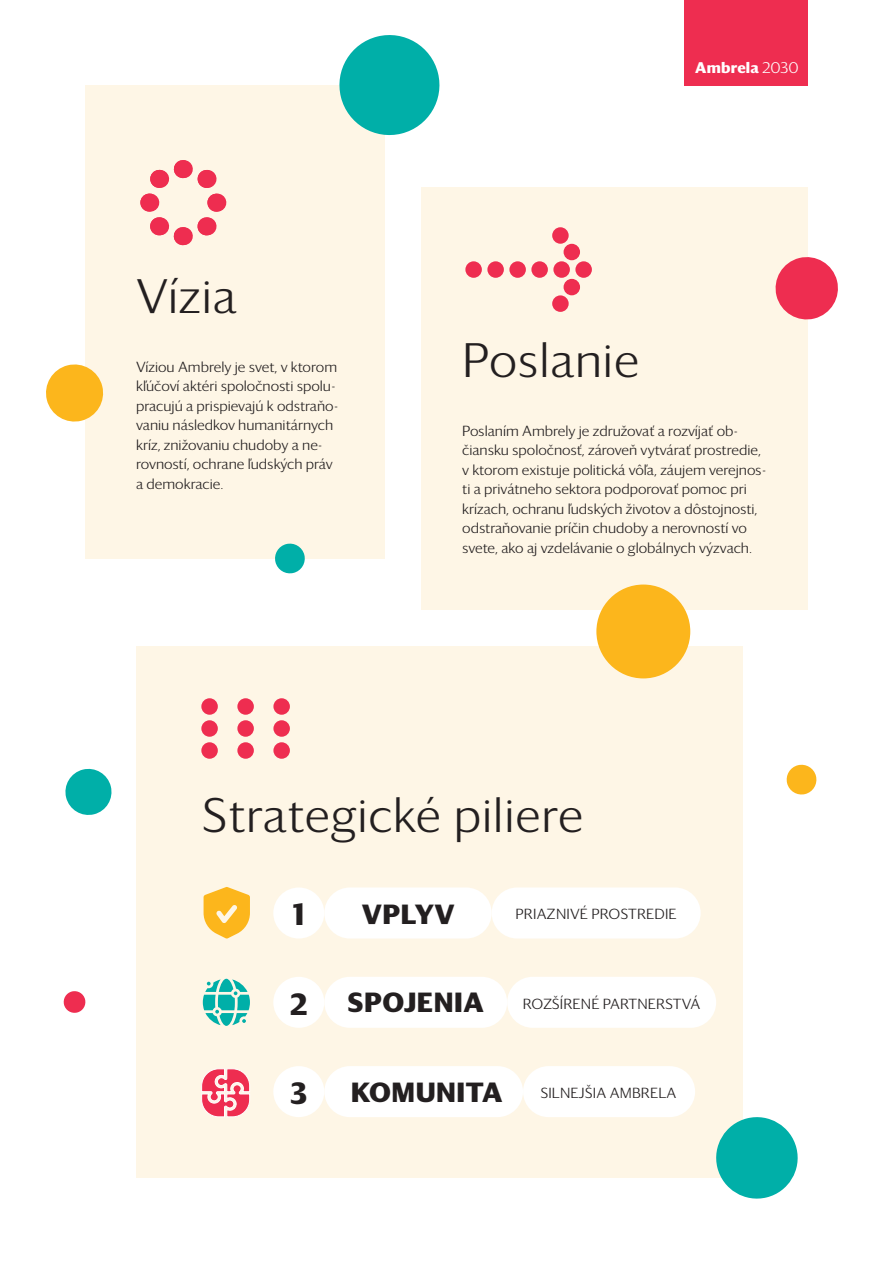
<style>
.page{position:relative;width:893px;height:1263px;background:#fff}
.page>*{position:absolute;margin:0;border:0;box-sizing:border-box;transform-origin:0 0}
.t1{font:300 47.1px "Darby Sans";letter-spacing:.02em;color:#231f20}
.t2{font:700 30px "Darby Sans";color:#231f20}
.t3{font:700 27px "Darby Sans";letter-spacing:.02em;color:#231f20}
.t4{font:700 15px "Darby Sans";letter-spacing:.015em;color:#fff}
.Text{font:300 14.25px/19.5px "Darby Sans";color:#231f20}
.s1{font-weight:300}
</style>
<div class="page">
<svg style="left:63px;top:991px;width:23px;height:22px"></svg>
<svg style="left:786px;top:764px;width:31px;height:31px"></svg>
<svg style="left:65px;top:768px;width:47px;height:47px"></svg>
<div style="left:85px;top:85px;width:299px;height:473px;background:#fef6e6"></div>
<div style="left:136px;top:646px;width:607px;height:532px;background:#fef6e6"></div>
<div style="left:685px;top:0;width:123px;height:85px;background:#ee2d50"></div>
<svg style="left:140px;top:160px;width:87px;height:86px"></svg>
<div style="left:201px;top:720px;width:17px;height:17px;background:#ee2d50;border-radius:50%"></div>
<div style="left:237px;top:720px;width:17px;height:17px;background:#ee2d50;border-radius:50%"></div>
<div style="left:273px;top:720px;width:17px;height:17px;background:#ee2d50;border-radius:50%"></div>
<div style="left:201px;top:698px;width:17px;height:17px;background:#ee2d50;border-radius:50%"></div>
<div style="left:237px;top:698px;width:17px;height:17px;background:#ee2d50;border-radius:50%"></div>
<div style="left:273px;top:698px;width:17px;height:17px;background:#ee2d50;border-radius:50%"></div>
<div style="left:201px;top:742px;width:17px;height:17px;background:#ee2d50;border-radius:50%"></div>
<div style="left:237px;top:742px;width:17px;height:17px;background:#ee2d50;border-radius:50%"></div>
<div style="left:273px;top:742px;width:17px;height:17px;background:#ee2d50;border-radius:50%"></div>
<div style="left:324px;top:887px;width:168px;height:51px;background:#fff;border-radius:26px"></div>
<div style="left:492px;top:887px;width:209px;height:51px;background:#fff;border-radius:26px"></div>
<div style="left:273px;top:887px;width:51px;height:51px;background:#fff;border-radius:50%"></div>
<div style="left:324px;top:977px;width:183px;height:51px;background:#fff;border-radius:26px"></div>
<div style="left:507px;top:977px;width:209px;height:51px;background:#fff;border-radius:26px"></div>
<div style="left:273px;top:977px;width:51px;height:51px;background:#fff;border-radius:50%"></div>
<div style="left:324px;top:1066px;width:199px;height:51px;background:#fff;border-radius:26px"></div>
<div style="left:523px;top:1066px;width:172px;height:51px;background:#fff;border-radius:26px"></div>
<div style="left:273px;top:1066px;width:51px;height:51px;background:#fff;border-radius:50%"></div>
<svg style="left:204px;top:887px;width:46px;height:52px"></svg>
<svg style="left:203px;top:979px;width:47px;height:47px"></svg>
<svg style="left:201px;top:1068px;width:49px;height:49px"></svg>
<svg style="left:339px;top:35px;width:101px;height:105px"></svg>
<svg style="left:716px;top:1117px;width:82px;height:82px"></svg>
<div style="left:421px;top:187px;width:387px;height:423px;background:#fef6e6"></div>
<div style="left:553px;top:261px;width:17px;height:17px;background:#ee2d50;border-radius:50%"></div>
<div style="left:487px;top:261px;width:17px;height:17px;background:#ee2d50;border-radius:50%"></div>
<div style="left:531px;top:261px;width:17px;height:17px;background:#ee2d50;border-radius:50%"></div>
<div style="left:465px;top:261px;width:17px;height:17px;background:#ee2d50;border-radius:50%"></div>
<div style="left:575px;top:261px;width:17px;height:17px;background:#ee2d50;border-radius:50%"></div>
<div style="left:509px;top:261px;width:17px;height:17px;background:#ee2d50;border-radius:50%"></div>
<div style="left:564px;top:244px;width:16px;height:16px;background:#ee2d50;border-radius:50%"></div>
<div style="left:564px;top:279px;width:16px;height:16px;background:#ee2d50;border-radius:50%"></div>
<div style="left:552px;top:227px;width:17px;height:17px;background:#ee2d50;border-radius:50%"></div>
<div style="left:552px;top:295px;width:17px;height:17px;background:#ee2d50;border-radius:50%"></div>
<svg style="left:775px;top:257px;width:63px;height:63px"></svg>
<div style="left:596px;top:584px;width:94px;height:94px;background:#fcb61c;border-radius:50%"></div>
<svg style="left:273px;top:543px;width:33px;height:31px"></svg>
<svg style="left:46px;top:364px;width:58px;height:58px"></svg>
<p class="t1" style="left:136px;top:264px;width:102px">Vízia</p>
<p class="Text" style="left:136px;top:356px;width:204px">Víziou Ambrely je svet, v ktorom kľúčoví aktéri spoločnosti spolu&shy;pracujú a prispievajú k odstraňo&shy;vaniu následkov humanitárnych kríz, znižovaniu chudoby a ne&shy;rovností, ochrane ľudských práv a demokracie.</p>
<p class="t4" style="left:695px;top:56px;width:105px">Ambrela <span class="s1">2030</span></p>
<p class="t1" style="left:462px;top:328px;width:178px">Poslanie</p>
<p class="Text" style="left:462px;top:420px;width:306px">Poslaním Ambrely je združovať a rozvíjať ob&shy;čiansku spoločnosť, zároveň vytvárať prostredie, v ktorom existuje politická vôľa, záujem verejnos&shy;ti a privátneho sektora podporovať pomoc pri krízach, ochranu ľudských životov a dôstojnosti, odstraňovanie príčin chudoby a nerovností vo svete, ako aj vzdelávanie o globálnych výzvach.</p>
<p class="t1" style="left:201px;top:783px;width:383px">Strategické piliere</p>
<p class="t2" style="left:293px;top:892px;width:13px">1</p>
<p class="t3" style="left:362px;top:893px;width:94px">VPLYV</p>
<p class="Text" style="left:516px;top:904px;width:163px">PRIAZNIVÉ PROSTREDIE</p>
<p class="t2" style="left:290px;top:981px;width:19px">2</p>
<p class="t3" style="left:348px;top:982px;width:138px">SPOJENIA</p>
<p class="Text" style="left:523px;top:993px;width:179px">ROZŠÍRENÉ PARTNERSTVÁ</p>
<p class="t2" style="left:290px;top:1070px;width:18px">3</p>
<p class="t3" style="left:351px;top:1071px;width:153px">KOMUNITA</p>
<p class="Text" style="left:540px;top:1083px;width:138px">SILNEJŠIA AMBRELA</p>
</div>
